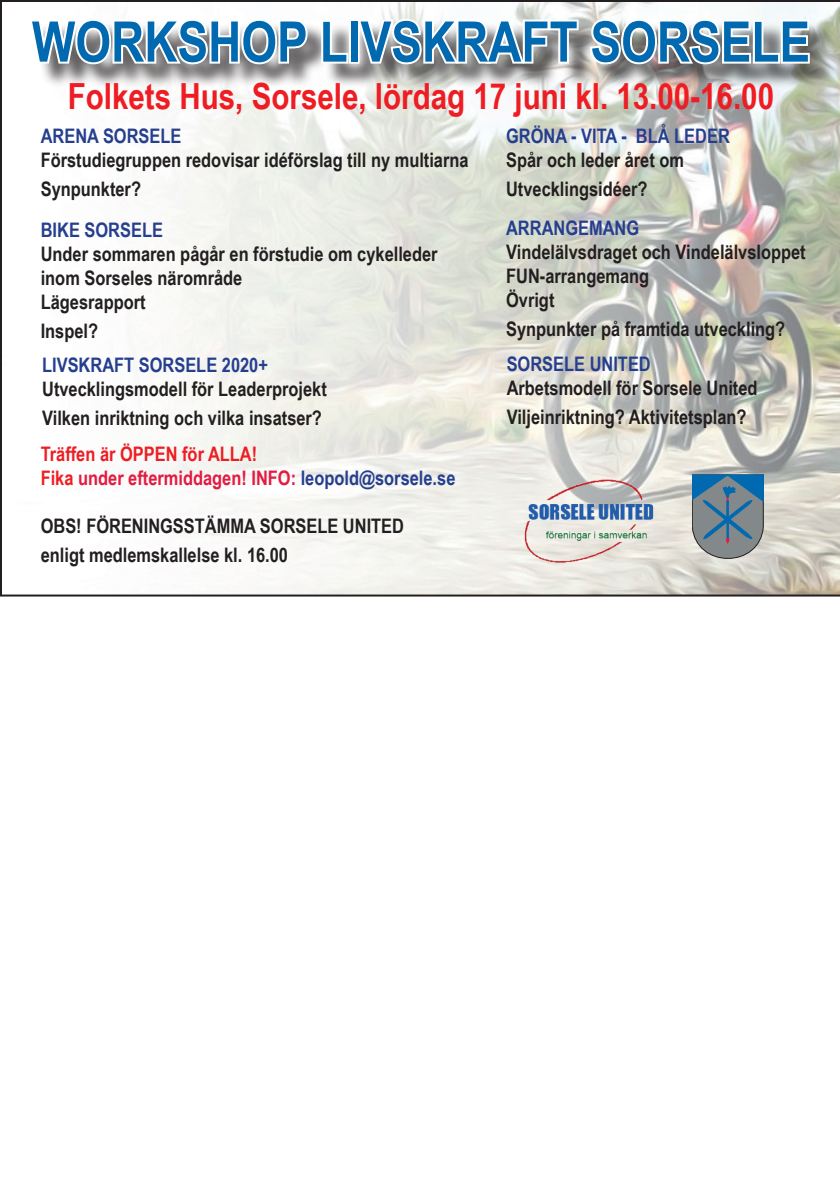
<style>
.page{position:relative;width:840px;height:1191px;background:#fff}
.page>*{position:absolute;margin:0;border:0;box-sizing:border-box;transform-origin:0 0}
.t1{font:700 56px "Arial Narrow";color:#0169b0}
.t2{font:700 36px "Arial Narrow";color:#ee1d23}
.t3{font:700 20px/28.8px "Arial Narrow";color:#231f20}
.t4{font:700 20px "Arial Narrow";color:#253f8e}
.t5{font:700 20px/24px "Arial Narrow";color:#ee1d23}
.s1{color:#e31b40}
.s2{color:#253f8e}
</style>
<div class="page">
<svg style="left:0;top:0;width:839px;height:596px"></svg>
<div style="left:34px;top:23px;width:800px;height:66px;background:#231f20;opacity:.75"></div>
<svg style="left:27px;top:13px;width:283px;height:58px"></svg>
<svg style="left:319px;top:16px;width:261px;height:51px"></svg>
<svg style="left:587px;top:16px;width:224px;height:51px"></svg>
<img style="left:506px;top:471px;width:161px;height:99px">
<svg style="left:691px;top:475px;width:72px;height:83px;background:#678497"></svg>
<h1 class="t1" style="left:32px;top:0;width:779px">WORKSHOP LIVSKRAFT SORSELE</h1>
<h2 class="t2" style="left:68px;top:69px;width:707px">Folkets Hus, Sorsele, lördag 17 juni kl. 13.00-16.00</h2>
<p class="t4" style="left:41px;top:120px;width:142px">ARENA SORSELE</p>
<p class="t3" style="left:41px;top:144px;width:429px">Förstudiegruppen redovisar idéförslag till ny multiarna<br>Synpunkter?</p>
<p class="t4" style="left:41px;top:214px;width:124px">BIKE SORSELE</p>
<p class="t3" style="left:41px;top:241px;width:398px;line-height:24px">Under sommaren pågår en förstudie om cykelleder inom Sorseles närområde<br>Lägesrapport</p>
<p class="t3" style="left:41px;top:315px;width:59px">Inspel?</p>
<p class="t4" style="left:42px;top:350px;width:227px">LIVSKRAFT SORSELE 2020+</p>
<p class="t3" style="left:42px;top:373px;width:286px">Utvecklingsmodell för Leaderprojekt<br>Vilken inriktning och vilka insatser?</p>
<p class="t4" style="left:506px;top:120px;width:225px">GRÖNA - VITA - BLÅ LEDER</p>
<p class="t3" style="left:506px;top:144px;width:179px">Spår och leder året om<br>Utvecklingsidéer?</p>
<p class="t4" style="left:506px;top:213px;width:134px">ARRANGEMANG</p>
<p class="t3" style="left:506px;top:239px;width:301px;line-height:24px">Vindelälvsdraget och Vindelälvsloppet<br>FUN-arrangemang<br>Övrigt</p>
<p class="t3" style="left:506px;top:313px;width:280px">Synpunkter på framtida utveckling?</p>
<p class="t4" style="left:506px;top:349px;width:145px">SORSELE UNITED</p>
<p class="t3" style="left:506px;top:373px;width:252px">Arbetsmodell för Sorsele United<br>Viljeinriktning? Aktivitetsplan?</p>
<p class="t5" style="left:41px;top:441px;width:416px">Träffen är ÖPPEN för ALLA!<br>Fika <span class="s1">under eftermiddagen! INFO:</span> <span class="s2">leopold@sorsele.se</span></p>
<p class="t3" style="left:41px;top:511px;width:364px">OBS! FÖRENINGSSTÄMMA SORSELE UNITED enligt medlemskallelse kl. 16.00</p>
</div>
